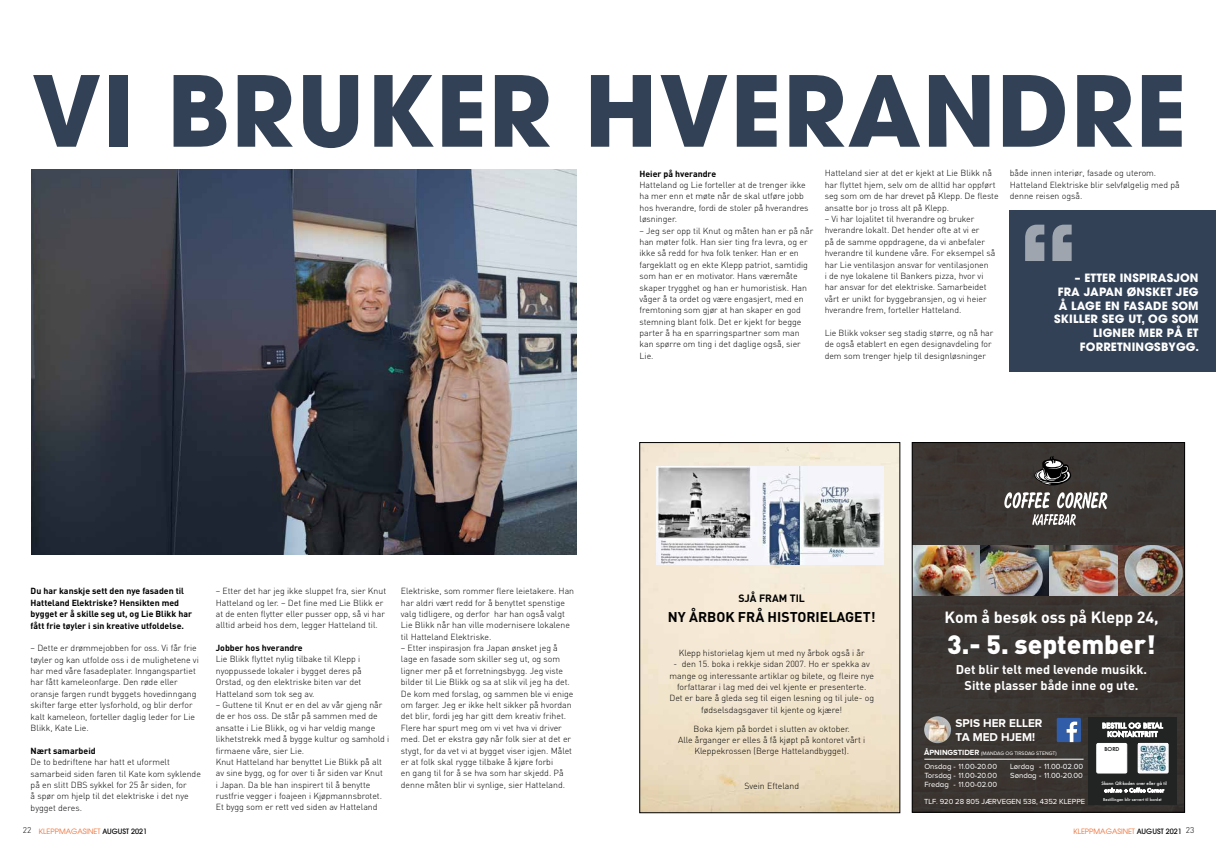
<style>
.page{position:relative;width:1216px;height:844px;background:#fff}
.page>*{position:absolute;margin:0;border:0;box-sizing:border-box;transform-origin:0 0}
.t1{font:700 96.77px "Avant Garde";letter-spacing:.015em;color:#324156}
.t2{font:900 26.16px "DIN";color:#fff}
.t3{font:700 16.01px "DIN";color:#fff}
.t4{font:700 14px "DIN";color:#000}
.t5{font:700 12.69px/15.2px "DIN";color:#fff;text-align:center}
.t6{font:700 11.72px/14.1px "Proxima Nova A";color:#fff}
.t7{font:700 11.38px/13.7px "Avant Garde";letter-spacing:.015em;color:#fff;text-align:right}
.t8{font:700 10.5px "DIN";color:#000}
.t9{font:300 8.75px/11.4px "DIN";color:#000}
.t10{font:700 8.75px/11.4px "DIN";color:#000}
.t11{font:7.7px/9.3px "Proxima Nova A";color:#fff;text-align:justify}
.t12{font:7.61px "Proxima Nova A";color:#fff}
.t13{font:7.26px "Avant Garde";color:#ed6c30}
.t14{font:500 6.91px/8.4px "Futura";color:#fff;text-align:center}
.t15{font:500 5.34px "Futura";color:#010202}
.t16{font:500 5.25px "Futura";color:#fff}
.t17{font:5.16px "Proxima Nova A";color:#fff}
.t18{font:500 4.46px "Futura";color:#fff}
.t19{font:500 4.02px "Futura";color:#fff}
.s1{font-weight:700;font-size:7.7px}
.s2{font-family:"DIN";font-weight:300;font-size:8.31px;color:#000}
.s3{font-weight:500;color:#000}
</style>
<div class="page">
<img style="left:32px;top:169px;width:544px;height:385px">
<img style="left:641px;top:444px;width:257px;height:366px">
<div style="left:639px;top:442px;width:261px;height:370px;border:1px solid #000"></div>
<img style="left:656px;top:466px;width:227px;height:98px">
<div style="left:912px;top:442px;width:272px;height:370px;background:#3b3632"></div>
<svg style="left:1034px;top:456px;width:37px;height:29px"></svg>
<svg style="left:1004px;top:491px;width:103px;height:34px"></svg>
<hr style="left:924px;top:758px;width:159px;height:1px;background:#fff">
<img style="left:924px;top:716px;width:27px;height:27px;border-radius:13px">
<div style="left:1088px;top:716px;width:88px;height:88px;background:#222323"></div>
<div style="left:1137px;top:742px;width:31px;height:31px;border:1px solid #fff"></div>
<div style="left:1096px;top:742px;width:31px;height:31px;background:#fff;border:1px solid #fff"></div>
<hr style="left:1096px;top:752px;width:30px;height:1px;background:#fff">
<img style="left:1138px;top:743px;width:29px;height:29px">
<svg style="left:1056px;top:717px;width:24px;height:25px"></svg>
<img style="left:914px;top:545px;width:268px;height:50px">
<div style="left:912px;top:442px;width:272px;height:370px;border:1px solid #000"></div>
<div style="left:1009px;top:210px;width:206px;height:161px;background:#324156"></div>
<svg style="left:1025px;top:224px;width:46px;height:37px"></svg>
<h1 class="t1" style="left:32px;top:48px;width:1156px">VI BRUKER HVERANDRE</h1>
<p class="t10" style="left:639px;top:167px;width:78px">Heier på hverandre</p>
<p class="t9" style="left:639px;top:179px;width:171px">Hatteland og Lie forteller at de trenger ikke ha mer enn et møte når de skal utføre jobb hos hverandre, fordi de stoler på hverandres løsninger.</p>
<p class="t9" style="left:639px;top:225px;width:175px">– Jeg ser opp til Knut og måten han er på når han møter folk. Han sier ting fra levra, og er ikke så redd for hva folk tenker. Han er en fargeklatt og en ekte Klepp patriot, samtidig som han er en motivator. Hans væremåte skaper trygghet og han er humoristisk. Han våger å ta ordet og være engasjert, med en fremtoning som gjør at han skaper en god stemning blant folk. Det er kjekt for begge parter å ha en sparringspartner som man kan spørre om ting i det daglige også, sier Lie.</p>
<p class="t9" style="left:824px;top:167px;width:175px">Hatteland sier at det er kjekt at Lie Blikk nå har flyttet hjem, selv om de alltid har oppført seg som om de har drevet på Klepp. De fleste ansatte bor jo tross alt på Klepp.</p>
<p class="t9" style="left:824px;top:213px;width:172px">– Vi har lojalitet til hverandre og bruker hverandre lokalt. Det hender ofte at vi er<br>på de samme oppdragene, da vi anbefaler hverandre til kundene våre. For eksempel så har Lie ventilasjon ansvar for ventilasjonen<br>i de nye lokalene til Bankers pizza, hvor vi har ansvar for det elektriske. Samarbeidet vårt er unikt for byggebransjen, og vi heier hverandre frem, forteller Hatteland.</p>
<p class="t9" style="left:824px;top:327px;width:170px">Lie Blikk vokser seg stadig større, og nå har de også etablert en egen designavdeling for dem som trenger hjelp til designløsninger</p>
<p class="t9" style="left:1009px;top:167px;width:171px">både innen interiør, fasade og uterom.<br>Hatteland Elektriske blir selvfølgelig med på denne reisen også.</p>
<h3 class="t7" style="left:1054px;top:271px;width:146px">– ETTER INSPIRASJON<br>FRA JAPAN ØNSKET JEG<br>Å LAGE EN FASADE SOM<br>SKILLER SEG UT, OG SOM<br>LIGNER MER PÅ ET<br>FORRETNINGSBYGG.</h3>
<p class="t10" style="left:31px;top:585px;width:163px">Du har kanskje sett den nye fasaden til Hatteland Elektriske? Hensikten med bygget er å skille seg ut, og Lie Blikk har fått frie tøyler i sin kreative utfoldelse.</p>
<p class="t9" style="left:31px;top:642px;width:170px">– Dette er drømmejobben for oss. Vi får frie tøyler og kan utfolde oss i de mulighetene vi har med våre fasadeplater. Inngangspartiet har fått kameleonfarge. Den røde eller oransje fargen rundt byggets hovedinngang skifter farge etter lysforhold, og blir derfor kalt kameleon, forteller daglig leder for Lie Blikk, Kate Lie.</p>
<p class="t10" style="left:31px;top:744px;width:67px">Nært samarbeid</p>
<p class="t9" style="left:31px;top:756px;width:172px">De to bedriftene har hatt et uformelt samarbeid siden faren til Kate kom syklende på en slitt DBS sykkel for 25 år siden, for<br>å spør om hjelp til det elektriske i det nye bygget deres.</p>
<p class="t9" style="left:216px;top:585px;width:172px">– Etter det har jeg ikke sluppet fra, sier Knut Hatteland og ler. – Det fine med Lie Blikk er at de enten flytter eller pusser opp, så vi har alltid arbeid hos dem, legger Hatteland til.</p>
<p class="t10" style="left:216px;top:641px;width:88px">Jobber hos hverandre</p>
<p class="t9" style="left:216px;top:653px;width:147px">Lie Blikk flyttet nylig tilbake til Klepp i nyoppussede lokaler i bygget deres på Orstad, og den elektriske biten var det Hatteland som tok seg av.</p>
<p class="t9" style="left:216px;top:698px;width:175px">– Guttene til Knut er en del av vår gjeng når de er hos oss. De står på sammen med de ansatte i Lie Blikk, og vi har veldig mange likhetstrekk med å bygge kultur og samhold i firmaene våre, sier Lie.<br>Knut Hatteland har benyttet Lie Blikk på alt av sine bygg, og for over ti år siden var Knut<br>i Japan. Da ble han inspirert til å benytte rustfrie vegger i foajeen i Kjøpmannsbrotet.<br>Et bygg som er rett ved siden av Hatteland</p>
<p class="t9" style="left:401px;top:585px;width:175px">Elektriske, som rommer flere leietakere. Han har aldri vært redd for å benyttet spenstige valg tidligere, og derfor har han også valgt Lie Blikk når han ville modernisere lokalene til Hatteland Elektriske.</p>
<p class="t9" style="left:401px;top:642px;width:174px">– Etter inspirasjon fra Japan ønsket jeg å lage en fasade som skiller seg ut, og som ligner mer på et forretningsbygg. Jeg viste bilder til Lie Blikk og sa at slik vil jeg ha det.<br>De kom med forslag, og sammen ble vi enige om farger. Jeg er ikke helt sikker på hvordan det blir, fordi jeg har gitt dem kreativ frihet.<br>Flere har spurt meg om vi vet hva vi driver med. Det er ekstra gøy når folk sier at det er stygt, for da vet vi at bygget viser igjen. Målet er at folk skal rygge tilbake å kjøre forbi<br>en gang til for å se hva som har skjedd. På denne måten blir vi synlige, sier Hatteland.</p>
<p class="t8" style="left:738px;top:590px;width:68px">SJÅ FRAM TIL</p>
<h3 class="t4" style="left:668px;top:607px;width:209px">NY ÅRBOK FRÅ HISTORIELAGET!</h3>
<p class="t9" style="left:678px;top:646px;width:187px">Klepp historielag kjem ut med ny årbok også i år</p>
<p class="t9" style="left:669px;top:658px;width:206px;text-align:center">- den 15. boka i rekkje sidan 2007. Ho er spekka av mange og interessante artiklar og bilete, og fleire nye forfattarar i lag med dei vel kjente er presenterte.<br>Det er bare å gleda seg til eigen lesning og til jule- og fødselsdagsgaver til kjente og kjære!</p>
<p class="t9" style="left:678px;top:722px;width:189px;text-align:center">Boka kjem på bordet i slutten av oktober.<br>Alle årganger er elles å få kjøpt på kontoret vårt i<br>Kleppekrossen (Berge Hattelandbygget).</p>
<p class="t9" style="left:744px;top:779px;width:56px">Svein Efteland</p>
<h3 class="t3" style="left:944px;top:606px;width:216px">Kom å besøk oss på Klepp 24,</h3>
<h2 class="t2" style="left:947px;top:627px;width:210px">3.- 5. september!</h2>
<h3 class="t5" style="left:955px;top:661px;width:193px">Det blir telt med levende musikk.<br>Sitte plasser både inne og ute.</h3>
<h3 class="t6" style="left:955px;top:715px;width:88px">SPIS HER ELLER<br>TA MED HJEM!</h3>
<p class="t11" style="left:924px;top:761px;width:74px">Onsdag - 11.00-20.00<br>Torsdag - 11.00-20.00<br>Fredag - 11.00-02.00</p>
<p class="t11" style="left:1010px;top:761px;width:74px">Lørdag - 11.00-02.00<br>Søndag - 11.00-20.00</p>
<p class="t17" style="left:924px;top:750px;width:134px"><span class="s1">ÅPNINGSTIDER</span> (MANDAG OG TIRSDAG STENGT)</p>
<p class="t14" style="left:1101px;top:721px;width:62px">BESTILL OG BETAL<br>KONTAKTFRITT</p>
<p class="t15" style="left:1104px;top:744px;width:16px">BORD</p>
<p class="t18" style="left:1101px;top:780px;width:67px">Skann QR-koden over eller gå til</p>
<p class="t16" style="left:1104px;top:786px;width:61px">ordr.no → Coffee Corner</p>
<p class="t12" style="left:924px;top:796px;width:162px">TLF. 920 28 805 JÆRVEGEN 538, 4352 KLEPPE</p>
<p class="t19" style="left:1103px;top:797px;width:60px">Bestillingen blir servert til bordet</p>
<p class="t13" style="left:23px;top:826px;width:126px"><span class="s2">22</span> KLEPPMAGASINET <span class="s3">AUGUST 2021</span></p>
<p class="t13" style="left:1073px;top:826px;width:122px">KLEPPMAGASINET <span class="s3">AUGUST 2021</span> <span class="s2">23</span></p>
</div>
